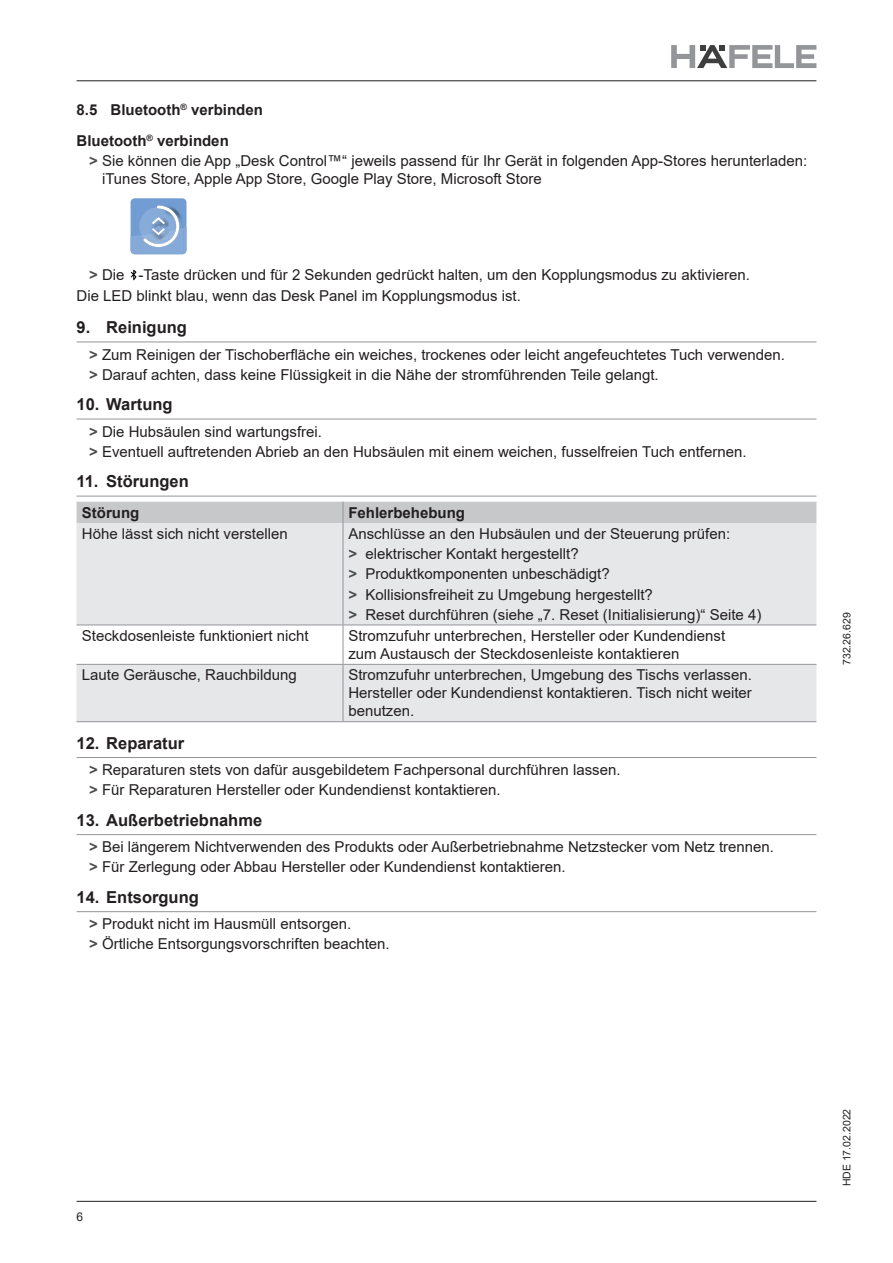
<style>
.page{position:relative;width:893px;height:1263px;background:#fff}
.page>*{position:absolute;margin:0;border:0;box-sizing:border-box;transform-origin:0 0}
.t1{font:700 16.5px "Arial";color:#231f20}
.t2{font:15px/20.1px "Arial";color:#231f20}
.t3{font:700 15px/30.8px "Arial";color:#231f20}
.t4{font:12px "Arial";color:#231f20}
.t5{font:10.5px "Arial";color:#231f20}
.s1{font-weight:700;color:#4b4c4d}
</style>
<div class="page">
<hr style="left:77px;top:80px;width:739px;height:1px;background:#231f20">
<hr style="left:77px;top:1201px;width:739px;height:1px;background:#231f20">
<svg style="left:671px;top:45px;width:145px;height:23px"></svg>
<div style="left:131px;top:198px;width:55px;height:56px;background:#729dd3;border-radius:4px"></div>
<svg style="left:131px;top:205px;width:55px;height:49px"></svg>
<svg style="left:131px;top:270px;width:5px;height:10px"></svg>
<hr style="left:77px;top:342px;width:739px;height:1px;background:#939598">
<hr style="left:77px;top:419px;width:739px;height:1px;background:#939598">
<hr style="left:77px;top:496px;width:739px;height:1px;background:#939598">
<svg style="left:77px;top:523px;width:739px;height:198px;fill:#e6e7e9"></svg>
<hr style="left:343px;top:523px;width:1px;height:102px;background:#939598">
<hr style="left:343px;top:625px;width:1px;height:39px;background:#939598">
<hr style="left:343px;top:665px;width:1px;height:56px;background:#939598">
<hr style="left:77px;top:625px;width:266px;height:1px;background:#939598">
<hr style="left:343px;top:625px;width:473px;height:1px;background:#939598">
<div style="left:77px;top:502px;width:739px;height:21px;background:#c7c8ca"></div>
<hr style="left:77px;top:664px;width:266px;height:1px;background:#939598">
<hr style="left:343px;top:664px;width:473px;height:1px;background:#939598">
<hr style="left:77px;top:721px;width:266px;height:1px;background:#939598">
<hr style="left:343px;top:721px;width:473px;height:1px;background:#939598">
<hr style="left:77px;top:757px;width:739px;height:1px;background:#939598">
<hr style="left:77px;top:834px;width:739px;height:1px;background:#939598">
<hr style="left:77px;top:911px;width:739px;height:1px;background:#939598">
<p class="t3" style="left:77px;top:95px;width:188px">8.5 Bluetooth<sup>®</sup> verbinden<br>Bluetooth<sup>®</sup> verbinden</p>
<p class="t2" style="left:102px;top:152px;width:707px;line-height:18px;text-indent:-13px"><span class="s1">&gt;</span> Sie können die App „Desk Control™“ jeweils passend für Ihr Gerät in folgenden App-Stores herunterladen: iTunes Store, Apple App Store, Google Play Store, Microsoft Store</p>
<p class="t2" style="left:77px;top:265px;width:675px;text-indent:13px"><span class="s1">&gt;</span> Die -Taste drücken und für 2 Sekunden gedrückt halten, um den Kopplungsmodus zu aktivieren.<br>Die LED blinkt blau, wenn das Desk Panel im Kopplungsmodus ist.</p>
<p class="t1" style="left:77px;top:316px;width:112px">9. Reinigung</p>
<p class="t2" style="left:89px;top:344px;width:697px"><span class="s1">&gt;</span> Zum Reinigen der Tischoberfläche ein weiches, trockenes oder leicht angefeuchtetes Tuch verwenden. <span class="s1">&gt;</span> Darauf achten, dass keine Flüssigkeit in die Nähe der stromführenden Teile gelangt.</p>
<p class="t1" style="left:77px;top:393px;width:98px">10. Wartung</p>
<p class="t2" style="left:89px;top:421px;width:659px"><span class="s1">&gt;</span> Die Hubsäulen sind wartungsfrei.<br><span class="s1">&gt;</span> Eventuell auftretenden Abrieb an den Hubsäulen mit einem weichen, fusselfreien Tuch entfernen.</p>
<p class="t1" style="left:77px;top:470px;width:114px">11. Störungen</p>
<p class="t3" style="left:82px;top:497px;width:59px">Störung</p>
<p class="t3" style="left:348px;top:497px;width:118px">Fehlerbehebung</p>
<p class="t2" style="left:82px;top:524px;width:207px">Höhe lässt sich nicht verstellen</p>
<p class="t2" style="left:348px;top:524px;width:414px">Anschlüsse an den Hubsäulen und der Steuerung prüfen:<br><span class="s1">&gt;</span> elektrischer Kontakt hergestellt?<br><span class="s1">&gt;</span> Produktkomponenten unbeschädigt?<br><span class="s1">&gt;</span> Kollisionsfreiheit zu Umgebung hergestellt?<br><span class="s1">&gt;</span> Reset durchführen (siehe „7. Reset (Initialisierung)“ Seite 4)</p>
<p class="t2" style="left:82px;top:626px;width:228px">Steckdosenleiste funktioniert nicht</p>
<p class="t2" style="left:348px;top:627px;width:378px;line-height:18px">Stromzufuhr unterbrechen, Hersteller oder Kundendienst zum Austausch der Steckdosenleiste kontaktieren</p>
<p class="t2" style="left:82px;top:665px;width:217px">Laute Geräusche, Rauchbildung</p>
<p class="t2" style="left:348px;top:666px;width:405px;line-height:18px;text-align:justify">Stromzufuhr unterbrechen, Umgebung des Tischs verlassen.<br>Hersteller oder Kundendienst kontaktieren. Tisch nicht weiter benutzen.</p>
<p class="t1" style="left:77px;top:731px;width:109px">12. Reparatur</p>
<p class="t2" style="left:89px;top:760px;width:533px"><span class="s1">&gt;</span> Reparaturen stets von dafür ausgebildetem Fachpersonal durchführen lassen. <span class="s1">&gt;</span> Für Reparaturen Hersteller oder Kundendienst kontaktieren.</p>
<p class="t1" style="left:77px;top:808px;width:187px">13. Außerbetriebnahme</p>
<p class="t2" style="left:89px;top:837px;width:686px"><span class="s1">&gt;</span> Bei längerem Nichtverwenden des Produkts oder Außerbetriebnahme Netzstecker vom Netz trennen. <span class="s1">&gt;</span> Für Zerlegung oder Abbau Hersteller oder Kundendienst kontaktieren.</p>
<p class="t1" style="left:77px;top:885px;width:124px">14. Entsorgung</p>
<p class="t2" style="left:89px;top:914px;width:302px"><span class="s1">&gt;</span> Produkt nicht im Hausmüll entsorgen.<br><span class="s1">&gt;</span> Örtliche Entsorgungsvorschriften beachten.</p>
<p class="t5" style="left:839px;top:665px;width:54px;rotate:-90deg">732.26.629</p>
<p class="t4" style="left:77px;top:1208px;width:8px">6</p>
<p class="t5" style="left:839px;top:1186px;width:79px;rotate:-90deg">HDE 17.02.2022</p>
</div>
